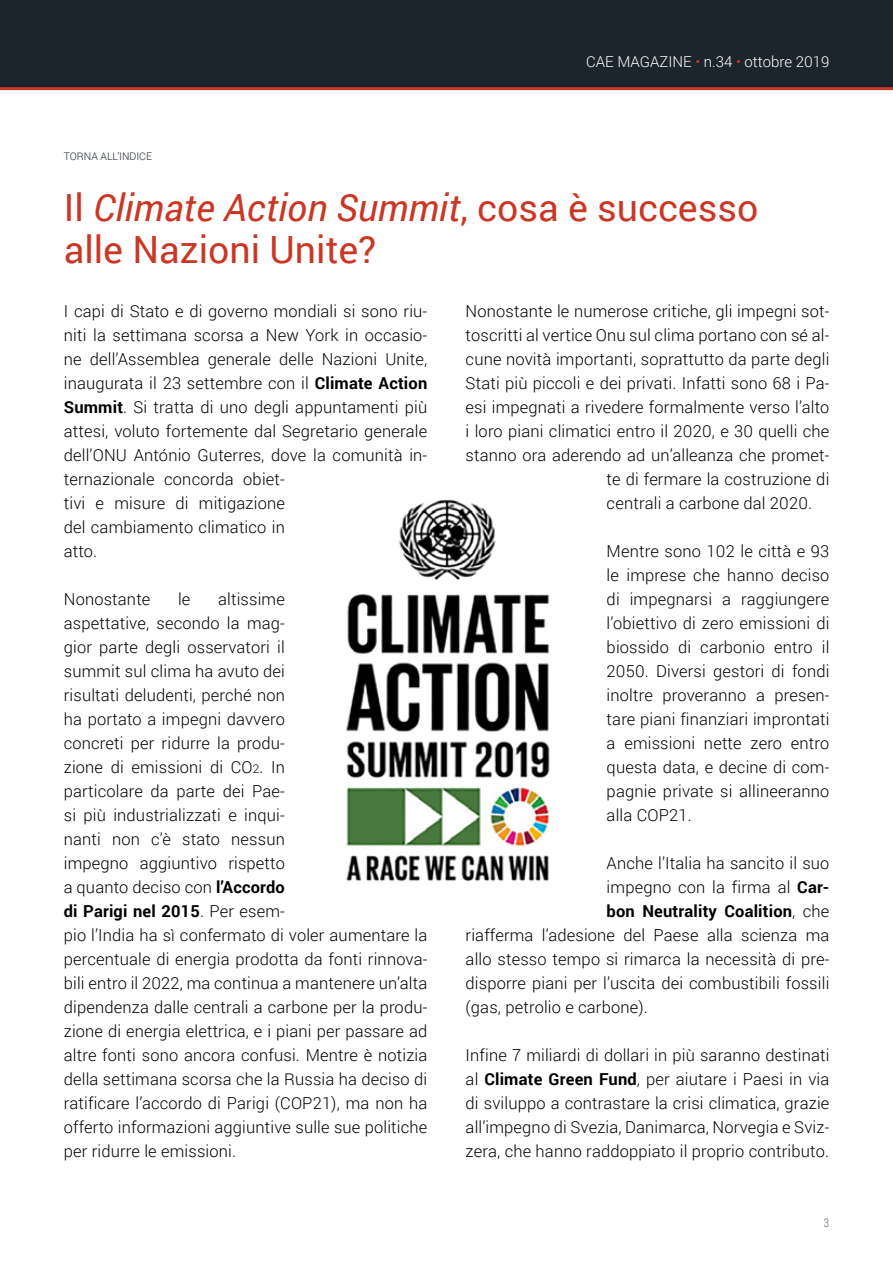
<style>
.page{position:relative;width:893px;height:1263px;background:#fff}
.page>*{position:absolute;margin:0;border:0;box-sizing:border-box;transform-origin:0 0}
.t1{font:37.5px/42px "Roboto";color:#ca3725}
.t2{font:300 16.5px/24px "Roboto";letter-spacing:.01em;color:#000}
.t3{font:700 16.5px "Roboto";letter-spacing:.01em;color:#000}
.t4{font:300 15px "Roboto";color:#fff}
.t5{font:300 12px "Roboto";color:#575756;scale:.8 1}
.t6{font:300 10.5px "Roboto";color:#1d252c}
.s1{color:#ca3725}
.s2{font-style:italic}
.s3{font-weight:700}
.s4{font-size:12px}
.s5{font-weight:300}
</style>
<div class="page">
<div style="left:0;top:0;width:893px;height:88px;background:#1d252c"></div>
<hr style="left:0;top:87px;width:893px;height:3px;background:#ca3725">
<img style="left:346px;top:500px;width:204px;height:382px">
<p class="t6" style="left:64px;top:149px;width:90px">TORNA ALL’INDICE</p>
<p class="t4" style="left:586px;top:52px;width:245px">CAE MAGAZINE <span class="s1">•</span> n.34 <span class="s1">•</span> ottobre 2019</p>
<h1 class="t1" style="left:64px;top:185px;width:696px">Il <span class="s2">Climate Action Summit</span>, cosa è successo alle Nazioni Unite?</h1>
<p class="t2" style="left:64px;top:298px;width:365px">I capi di Stato e di governo mondiali si sono riu&shy;niti la settimana scorsa a New York in occasio&shy;ne dell’Assemblea generale delle Nazioni Unite, inaugurata il 23 settembre con il <span class="s3">Climate Action Summit</span>. Si tratta di uno degli appuntamenti più attesi, voluto fortemente dal Segretario generale dell’ONU António Guterres, dove la comunità in&shy;ternazionale concorda obiet-<br>tivi e misure di mitigazione<br>del cambiamento climatico in<br>atto.</p>
<p class="t2" style="left:64px;top:586px;width:88px">Nonostante</p>
<p class="t2" style="left:178px;top:586px;width:14px">le</p>
<p class="t2" style="left:64px;top:586px;width:365px;text-indent:154px">altissime<br>aspettative, secondo la mag-<br>gior parte degli osservatori il<br>summit sul clima ha avuto dei<br>risultati deludenti, perché non<br>ha portato a impegni davvero<br>concreti per ridurre la produ-<br>zione di emissioni di CO<span class="s4">2</span>. In<br>particolare da parte dei Pae-<br>si più industrializzati e inqui-<br>nanti non c’è stato nessun<br>impegno aggiuntivo rispetto<br>a quanto deciso con <span class="s3">l’Accordo<br>di Parigi nel 2015</span>. Per esem-<br>pio l’India ha sì confermato di voler aumentare la percentuale di energia prodotta da fonti rinnova&shy;bili entro il 2022, ma continua a mantenere un’alta dipendenza dalle centrali a carbone per la produ&shy;zione di energia elettrica, e i piani per passare ad altre fonti sono ancora confusi. Mentre è notizia della settimana scorsa che la Russia ha deciso di ratificare l’accordo di Parigi (COP21), ma non ha offerto informazioni aggiuntive sulle sue politiche per ridurre le emissioni.</p>
<p class="t2" style="left:466px;top:299px;width:365px">Nonostante le numerose critiche, gli impegni sot-</p>
<p class="t2" style="left:466px;top:323px;width:365px">toscritti al vertice Onu sul clima portano con sé al-</p>
<p class="t2" style="left:466px;top:347px;width:365px">cune novità importanti, soprattutto da parte degli</p>
<p class="t2" style="left:466px;top:371px;width:365px">Stati più piccoli e dei privati. Infatti sono 68 i Pa-</p>
<p class="t2" style="left:466px;top:395px;width:365px">esi impegnati a rivedere formalmente verso l’alto</p>
<p class="t2" style="left:466px;top:419px;width:365px">i loro piani climatici entro il 2020, e 30 quelli che</p>
<p class="t2" style="left:466px;top:443px;width:365px">stanno ora aderendo ad un’alleanza che promet-</p>
<p class="t2" style="left:607px;top:467px;width:224px">te di fermare la costruzione di</p>
<p class="t2" style="left:607px;top:491px;width:207px">centrali a carbone dal 2020.</p>
<p class="t2" style="left:607px;top:539px;width:224px;text-align:justify">Mentre sono 102 le città e 93 le imprese che hanno deciso di impegnarsi a raggiungere l’obiettivo di zero emissioni di biossido di carbonio entro il 2050. Diversi gestori di fondi inoltre proveranno a presen&shy;tare piani finanziari improntati a emissioni nette zero entro questa data, e decine di com&shy;pagnie private si allineeranno alla COP21.</p>
<p class="t2" style="left:607px;top:851px;width:224px">Anche l’Italia ha sancito il suo</p>
<p class="t2" style="left:607px;top:875px;width:224px">impegno con la firma al <span class="s3">Car-</span></p>
<p class="t3" style="left:607px;top:900px;width:224px">bon Neutrality Coalition<span class="s5">, che</span></p>
<p class="t2" style="left:466px;top:923px;width:365px">riafferma l’adesione del Paese alla scienza ma</p>
<p class="t2" style="left:466px;top:947px;width:365px">allo stesso tempo si rimarca la necessità di pre-</p>
<p class="t2" style="left:466px;top:971px;width:365px">disporre piani per l’uscita dei combustibili fossili</p>
<p class="t2" style="left:466px;top:995px;width:184px">(gas, petrolio e carbone).</p>
<p class="t2" style="left:466px;top:1043px;width:365px;text-align:justify">Infine 7 miliardi di dollari in più saranno destinati al <span class="s3">Climate Green Fund</span>, per aiutare i Paesi in via di sviluppo a contrastare la crisi climatica, grazie all’impegno di Svezia, Danimarca, Norvegia e Sviz&shy;zera, che hanno raddoppiato il proprio contributo.</p>
<p class="t5" style="left:824px;top:1214px;width:8px">3</p>
</div>
